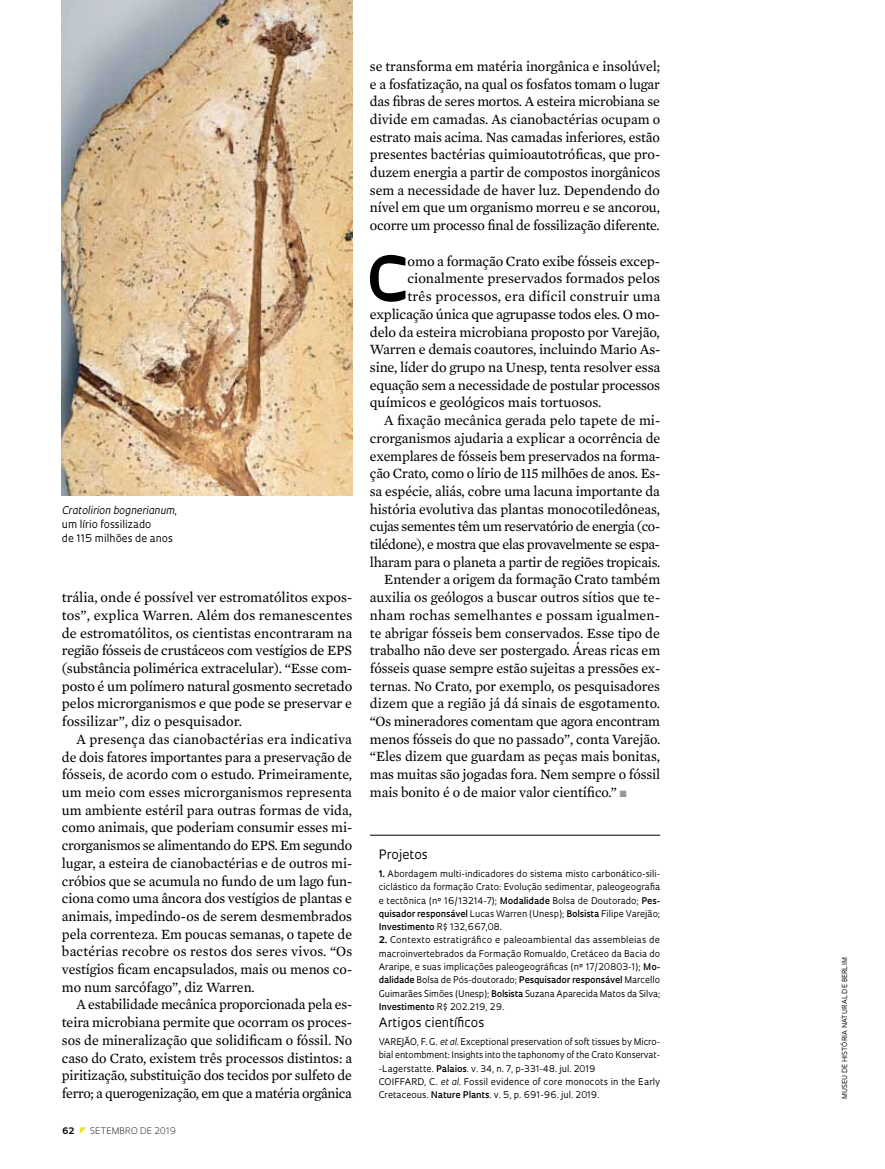
<style>
.page{position:relative;width:885px;height:1169px;background:#fff}
.page>*{position:absolute;margin:0;border:0;box-sizing:border-box;transform-origin:0 0}
.t1{font:700 60.45px "Oculum";color:#000}
.t2{font:14.4px/17.7px "Mercury Text G2";letter-spacing:-.01em;color:#000;text-align:justify}
.t3{font:14.4px "Mercury Text G2";letter-spacing:.015em;color:#000}
.t4{font:14.4px "Mercury Text G2";letter-spacing:-.03em;color:#000}
.t5{font:14.4px "Mercury Text G2";letter-spacing:.01em;color:#000}
.t6{font:12.6px "Oculum";color:#000}
.t7{font:10.35px/14.1px "Oculum";color:#000}
.t8{font:9px/13.2px "Oculum";color:#000;text-align:justify}
.t9{font:300 8.7px "Oculum";letter-spacing:.015em;color:#000}
.t10{font:700 8.7px "Oculum";color:#000}
.t11{font:6.75px "Oculum";letter-spacing:.015em;color:#000}
.s1{font-style:italic}
.s2{color:#939598}
.s3{font-weight:700}
.s4{font-weight:600}
</style>
<div class="page">
<hr style="left:370px;top:835px;width:290px;height:1px;background:#000">
<img style="left:62px;top:0;width:290px;height:496px">
<p class="t7" style="left:62px;top:502px;width:117px"><span class="s1">Cratolirion bognerianum</span>, um lírio fossilizado<br>de 115 milhões de anos</p>
<p class="t2" style="left:62px;top:588px;width:292px">trália, onde é possível ver estromatólitos expos&shy;tos”, explica Warren. Além dos remanescentes de estromatólitos, os cientistas encontraram na região fósseis de crustáceos com vestígios de EPS (substância polimérica extracelular). “Esse com&shy;posto é um polímero natural gosmento secretado pelos microrganismos e que pode se preservar e fossilizar”, diz o pesquisador.</p>
<p class="t2" style="left:62px;top:729px;width:292px;text-indent:14px">A presença das cianobactérias era indicativa de dois fatores importantes para a preservação de fósseis, de acordo com o estudo. Primeiramente, um meio com esses microrganismos representa um ambiente estéril para outras formas de vida, como animais, que poderiam consumir esses mi&shy;crorganismos se alimentando do EPS. Em segundo lugar, a esteira de cianobactérias e de outros mi&shy;cróbios que se acumula no fundo de um lago fun&shy;ciona como uma âncora dos vestígios de plantas e animais, impedindo-os de serem desmembrados pela correnteza. Em poucas semanas, o tapete de bactérias recobre os restos dos seres vivos. “Os vestígios ficam encapsulados, mais ou menos co&shy;mo num sarcófago”, diz Warren.</p>
<p class="t2" style="left:62px;top:995px;width:292px;text-indent:14px">A estabilidade mecânica proporcionada pela es&shy;teira microbiana permite que ocorram os proces&shy;sos de mineralização que solidificam o fóssil. No caso do Crato, existem três processos distintos: a piritização, substituição dos tecidos por sulfeto de ferro; a querogenização, em que a matéria orgânica</p>
<p class="t10" style="left:62px;top:1124px;width:14px">62</p>
<p class="t9" style="left:90px;top:1124px;width:87px">SETEMBRO DE 2019</p>
<p class="t2" style="left:370px;top:56px;width:292px">se transforma em matéria inorgânica e insolúvel; e a fosfatização, na qual os fosfatos tomam o lugar das fibras de seres mortos. A esteira microbiana se divide em camadas. As cianobactérias ocupam o estrato mais acima. Nas camadas inferiores, estão presentes bactérias quimioautotróficas, que pro&shy;duzem energia a partir de compostos inorgânicos sem a necessidade de haver luz. Dependendo do nível em que um organismo morreu e se ancorou, ocorre um processo final de fossilização diferente.</p>
<h1 class="t1" style="left:366px;top:237px;width:41px">C</h1>
<p class="t2" style="left:407px;top:251px;width:254px">omo a formação Crato exibe fósseis excep-</p>
<p class="t2" style="left:407px;top:269px;width:254px">cionalmente preservados formados pelos</p>
<p class="t3" style="left:407px;top:286px;width:254px">três processos, era difícil construir uma</p>
<p class="t2" style="left:370px;top:304px;width:292px">explicação única que agrupasse todos eles. O mo-</p>
<p class="t2" style="left:370px;top:322px;width:292px">delo da esteira microbiana proposto por Varejão,</p>
<p class="t2" style="left:370px;top:340px;width:292px">Warren e demais coautores, incluindo Mario As-</p>
<p class="t2" style="left:370px;top:357px;width:292px">sine, líder do grupo na Unesp, tenta resolver essa</p>
<p class="t2" style="left:370px;top:375px;width:292px">equação sem a necessidade de postular processos</p>
<p class="t2" style="left:370px;top:393px;width:233px">químicos e geológicos mais tortuosos.</p>
<p class="t2" style="left:384px;top:411px;width:277px">A fixação mecânica gerada pelo tapete de mi-</p>
<p class="t2" style="left:370px;top:428px;width:292px">crorganismos ajudaria a explicar a ocorrência de</p>
<p class="t2" style="left:370px;top:446px;width:292px">exemplares de fósseis bem preservados na forma-</p>
<p class="t2" style="left:370px;top:464px;width:292px">ção Crato, como o lírio de 115 milhões de anos. Es-</p>
<p class="t2" style="left:370px;top:481px;width:292px">sa espécie, aliás, cobre uma lacuna importante da</p>
<p class="t2" style="left:370px;top:499px;width:292px">história evolutiva das plantas monocotiledôneas,</p>
<p class="t4" style="left:370px;top:516px;width:292px">cujas sementes têm um reservatório de energia (co-</p>
<p class="t2" style="left:370px;top:534px;width:292px">tilédone), e mostra que elas provavelmente se espa-</p>
<p class="t2" style="left:370px;top:552px;width:292px">lharam para o planeta a partir de regiões tropicais.</p>
<p class="t2" style="left:384px;top:570px;width:277px">Entender a origem da formação Crato também</p>
<p class="t2" style="left:370px;top:587px;width:292px">auxilia os geólogos a buscar outros sítios que te-</p>
<p class="t3" style="left:370px;top:604px;width:292px">nham rochas semelhantes e possam igualmen-</p>
<p class="t2" style="left:370px;top:623px;width:291px">te abrigar fósseis bem conservados. Esse tipo de</p>
<p class="t2" style="left:370px;top:641px;width:292px">trabalho não deve ser postergado. Áreas ricas em</p>
<p class="t2" style="left:370px;top:658px;width:292px">fósseis quase sempre estão sujeitas a pressões ex-</p>
<p class="t2" style="left:370px;top:676px;width:292px">ternas. No Crato, por exemplo, os pesquisadores</p>
<p class="t5" style="left:370px;top:693px;width:292px">dizem que a região já dá sinais de esgotamento.</p>
<p class="t2" style="left:370px;top:711px;width:292px">“Os mineradores comentam que agora encontram</p>
<p class="t2" style="left:370px;top:729px;width:292px">menos fósseis do que no passado”, conta Varejão.</p>
<p class="t2" style="left:370px;top:747px;width:292px">“Eles dizem que guardam as peças mais bonitas,</p>
<p class="t2" style="left:370px;top:764px;width:292px">mas muitas são jogadas fora. Nem sempre o fóssil</p>
<p class="t2" style="left:370px;top:782px;width:258px">mais bonito é o de maior valor científico.” <span class="s2">■</span></p>
<p class="t6" style="left:379px;top:846px;width:50px">Projetos</p>
<p class="t8" style="left:379px;top:866px;width:283px"><span class="s3">1.</span> Abordagem multi-indicadores do sistema misto carbonático-sili&shy;ciclástico da formação Crato: Evolução sedimentar, paleogeografia e tectônica (nº 16/13214-7); <span class="s4">Modalidade</span> Bolsa de Doutorado; <span class="s4">Pes&shy;quisador responsável</span> Lucas Warren (U nesp); <span class="s4">Bolsista</span> Filipe Varejão; <span class="s4">Investimento</span> R$ 132,667,08.</p>
<p class="t8" style="left:379px;top:933px;width:283px"><span class="s3">2.</span> Contexto estratigráfico e paleoambiental das assembleias de macroinvertebrados da Formação Romualdo, Cretáceo da Bacia do Araripe, e suas implicações paleogeográficas (nº 17/20803-1); <span class="s4">Mo&shy;dalidade</span> Bolsa de Pós-doutorado; <span class="s4">Pesquisador responsável</span> Marcello Guimarães Simões (U nesp); <span class="s4">Bolsista</span> Suzana Aparecida Matos da Silva; <span class="s4">Investimento</span> R$ 202.219, 29.</p>
<p class="t6" style="left:379px;top:1014px;width:107px">Artigos científicos</p>
<p class="t8" style="left:379px;top:1034px;width:13px">VARE</p>
<p class="t8" style="left:379px;top:1034px;width:283px;text-align:left;text-indent:23px">JÃO, F. G . <span class="s1">et al.</span> Exceptional preservation of soft tissues by Micro&shy;bial entombment: I nsights into the taphonomy of the Crato Konservat--Lagerstatte. <span class="s4">Palaios</span>. v. 34, n. 7, p-331-48. jul. 2019<br>COIFFARD</p>
<p class="t8" style="left:379px;top:1074px;width:283px;text-indent:45px">, C. <span class="s1">et al.</span> Fossil evidence of core monocots in the Early<br>Cretaceous. <span class="s4">Nature Plants</span>. v. 5, p. 691-96. jul. 2019.</p>
<p class="t11" style="left:840px;top:1098px;width:142px;rotate:-90deg">Museu de História Natural de Berlim</p>
</div>
